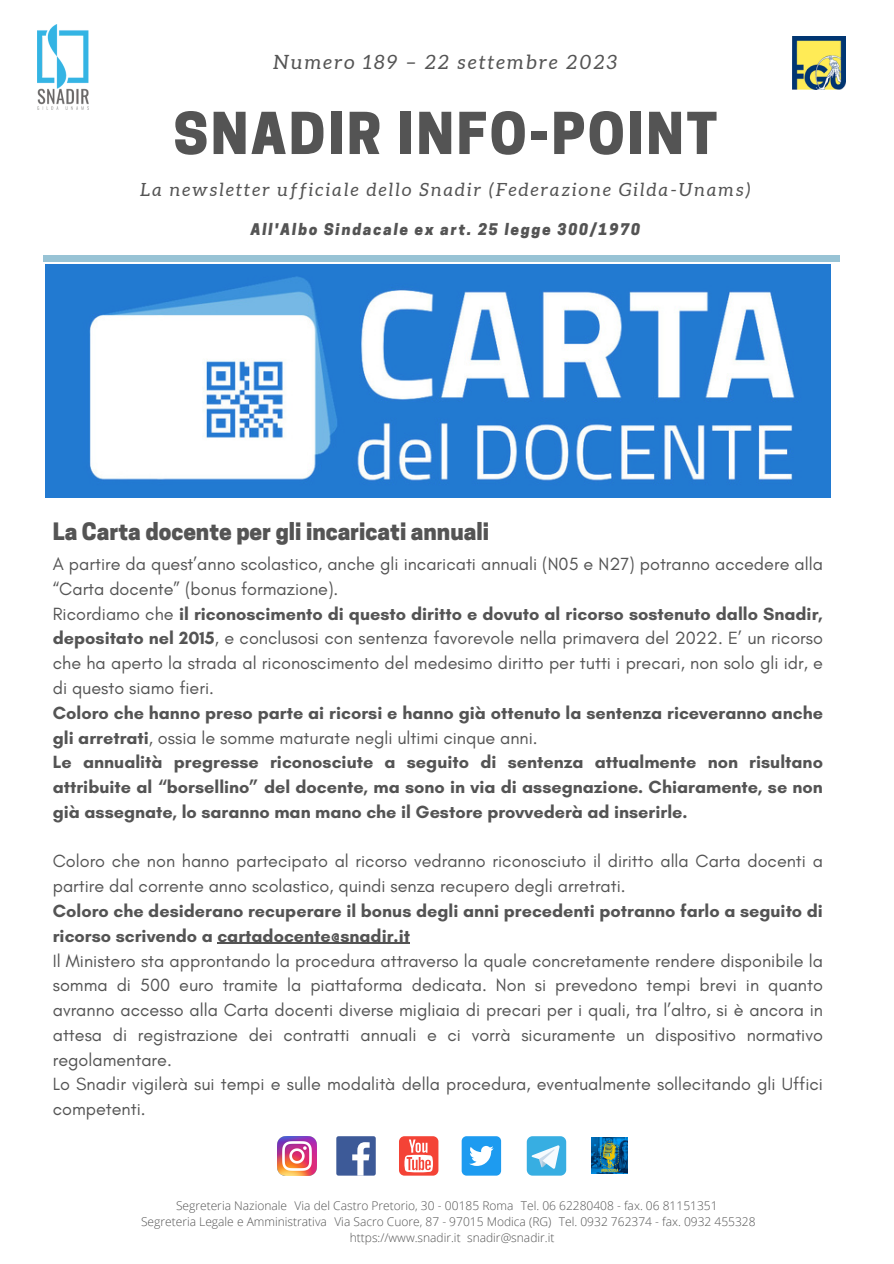
<style>
.page{position:relative;width:894px;height:1264px;background:#fff}
.page>*{position:absolute;margin:0;border:0;box-sizing:border-box;transform-origin:0 0}
.t1{font:800 54.15px "Cooper Hewitt";letter-spacing:.05em;color:#545454}
.t2{font:800 22.5px "Cooper Hewitt";color:#545454}
.t3{font:italic 19.65px "Aleo";letter-spacing:.12em;color:#545454}
.t4{font:italic 18.15px "Aleo";letter-spacing:.12em;color:#545454}
.t5{font:18px/24.8px "Glacial Indifference";color:#545454}
.t6{font:700 18px/24.8px "Glacial Indifference";color:#545454}
.t7{font:italic 800 15.15px "Cooper Hewitt";letter-spacing:.12em;color:#545454}
.t8{font:300 12px "Open Sans";color:#545454}
.s1{font-weight:700}
.s2{font-weight:400}
</style>
<div class="page">
<div style="left:43px;top:255px;width:796px;height:6px;background:#98c3d5"></div>
<img style="left:37px;top:25px;width:52px;height:84px">
<img style="left:792px;top:36px;width:53px;height:53px">
<img style="left:277px;top:1136px;width:39px;height:39px">
<div style="left:336px;top:1136px;width:39px;height:39px;background:#3d5a98;border-radius:2px"></div>
<svg style="left:352px;top:1142px;width:17px;height:33px"></svg>
<div style="left:399px;top:1136px;width:39px;height:39px;background:#f44336;border-radius:5px"></div>
<svg style="left:404px;top:1139px;width:29px;height:33px"></svg>
<div style="left:461px;top:1136px;width:40px;height:39px;background:#1d9bf0;border-radius:5px"></div>
<svg style="left:469px;top:1145px;width:24px;height:20px"></svg>
<svg style="left:526px;top:1136px;width:40px;height:39px"></svg>
<img style="left:45px;top:264px;width:785px;height:233px">
<img style="left:591px;top:1137px;width:36px;height:36px">
<hr style="left:217px;top:942px;width:193px;height:2px;background:#545454">
<p class="t3" style="left:273px;top:51px;width:345px">Numero 189 – 22 settembre 2023</p>
<p class="t1" style="left:173px;top:113px;width:545px">SNADIR INFO-POINT</p>
<p class="t4" style="left:140px;top:180px;width:611px">La newsletter ufficiale dello Snadir (Federazione Gilda-Unams)</p>
<p class="t7" style="left:251px;top:223px;width:391px">All'Albo Sindacale ex art. 25 legge 300/1970</p>
<p class="t2" style="left:53px;top:523px;width:437px">La Carta docente per gli incaricati annuali</p>
<p class="t5" style="left:53px;top:551px;width:771px">A partire da quest’anno scolastico, anche gli incaricati annuali (N05 e N27) potranno accedere alla “Carta docente” (bonus formazione).</p>
<p class="t5" style="left:53px;top:601px;width:771px;text-align:justify">Ricordiamo che <span class="s1">il riconoscimento di questo diritto e dovuto al ricorso sostenuto dallo Snadir, depositato nel 2015</span>, e conclusosi con sentenza favorevole nella primavera del 2022. E’ un ricorso che ha aperto la strada al riconoscimento del medesimo diritto per tutti i precari, non solo gli idr, e di questo siamo fieri.</p>
<p class="t6" style="left:53px;top:700px;width:771px">Coloro che hanno preso parte ai ricorsi e hanno già ottenuto la sentenza riceveranno anche gli arretrati<span class="s2">, ossia le somme maturate negli ultimi cinque anni.</span></p>
<p class="t6" style="left:53px;top:749px;width:771px;text-align:justify">Le annualità pregresse riconosciute a seguito di sentenza attualmente non risultano attribuite al “borsellino” del docente, ma sono in via di assegnazione. Chiaramente, se non già assegnate, lo saranno man mano che il Gestore provvederà ad inserirle.</p>
<p class="t5" style="left:53px;top:848px;width:771px">Coloro che non hanno partecipato al ricorso vedranno riconosciuto il diritto alla Carta docenti a partire dal corrente anno scolastico, quindi senza recupero degli arretrati.</p>
<p class="t6" style="left:53px;top:898px;width:771px">Coloro che desiderano recuperare il bonus degli anni precedenti potranno farlo a seguito di ricorso scrivendo a cartadocente@snadir.it</p>
<p class="t5" style="left:53px;top:947px;width:771px;text-align:justify">Il Ministero sta approntando la procedura attraverso la quale concretamente rendere disponibile la somma di 500 euro tramite la piattaforma dedicata. Non si prevedono tempi brevi in quanto avranno accesso alla Carta docenti diverse migliaia di precari per i quali, tra l’altro, si è ancora in attesa di registrazione dei contratti annuali e ci vorrà sicuramente un dispositivo normativo regolamentare.</p>
<p class="t5" style="left:53px;top:1071px;width:771px">Lo Snadir vigilerà sui tempi e sulle modalità della procedura, eventualmente sollecitando gli Uffici competenti.</p>
<p class="t8" style="left:176px;top:1197px;width:543px">Segreteria Nazionale Via del Castro Pretorio, 30 - 00185 Roma Tel. 06 62280408 - fax. 06 81151351</p>
<p class="t8" style="left:141px;top:1213px;width:616px">Segreteria Legale e Amministrativa Via Sacro Cuore, 87 - 97015 Modica (RG) Tel. 0932 762374 - fax. 0932 455328</p>
<p class="t8" style="left:349px;top:1229px;width:206px">https://www.snadir.it snadir@snadir.it</p>
</div>
